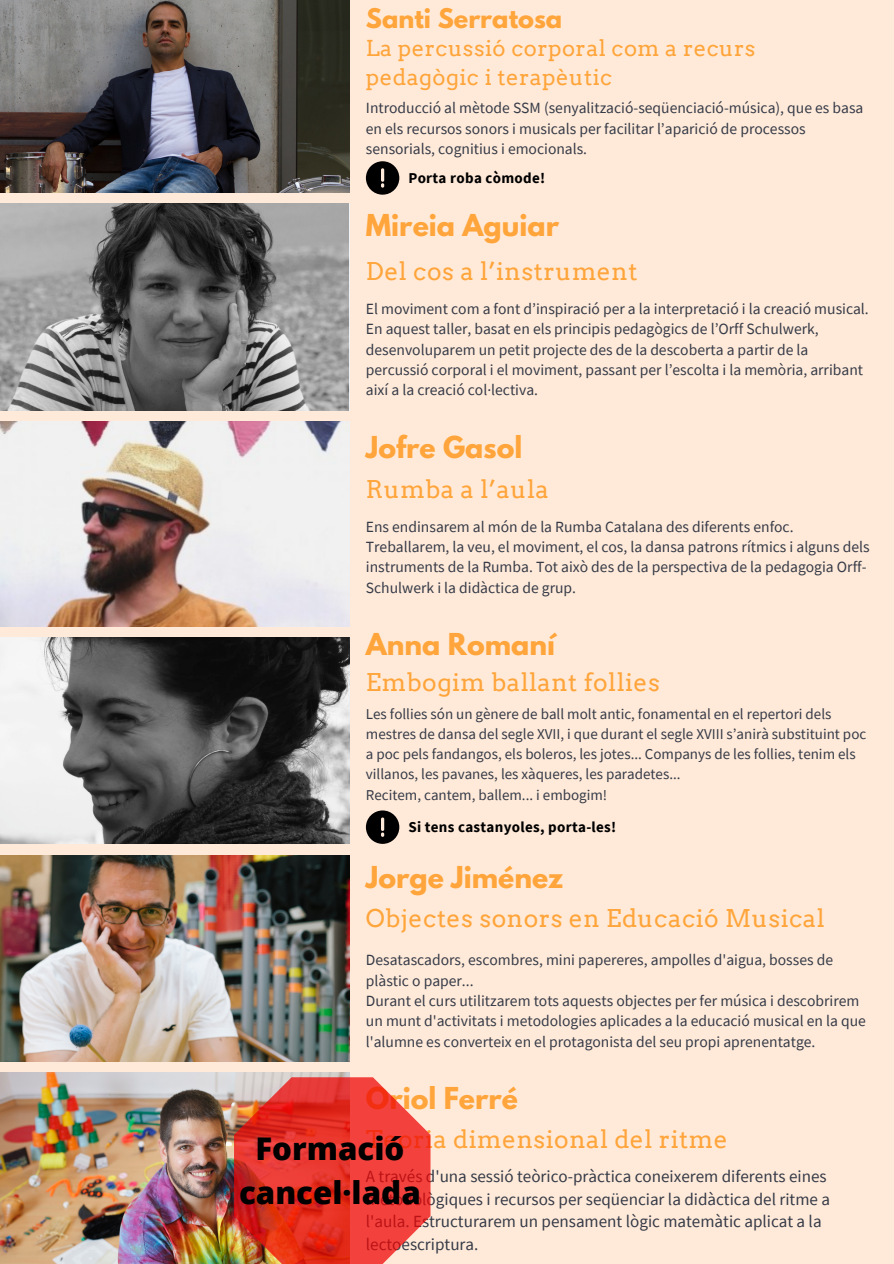
<style>
.page{position:relative;width:894px;height:1264px;background:#fff}
.page>*{position:absolute;margin:0;border:0;box-sizing:border-box;transform-origin:0 0}
.t1{font:800 31.2px/43.5px "Open Sans";color:#000;text-align:center}
.t2{font:700 26.7px "League Spartan";color:#ffa53b}
.t3{font:24.45px "Arvo";letter-spacing:.02em;color:#ffa53b}
.t4{font:700 24px "League Spartan";color:#ffa53b}
.t5{font:21.9px/29.2px "Arvo";letter-spacing:.02em;color:#ffa53b}
.t6{font:17.1px/22.5px "Source Sans Pro";color:#353a47}
.t7{font:15.6px/20.2px "Source Sans Pro";color:#353a47}
.t8{font:15px/20.2px "Source Sans Pro";color:#353a47}
.t9{font:700 15px "Source Sans Pro";letter-spacing:.02em;color:#000}
</style>
<div class="page">
<div style="left:0;top:0;width:893px;height:1263px;background:#ffead9"></div>
<img style="left:0;top:0;width:349px;height:193px">
<img style="left:0;top:204px;width:349px;height:206px">
<img style="left:0;top:421px;width:349px;height:205px">
<img style="left:0;top:637px;width:349px;height:206px">
<img style="left:0;top:855px;width:349px;height:206px">
<img style="left:0;top:1072px;width:349px;height:191px">
<svg style="left:366px;top:810px;width:33px;height:33px"></svg>
<svg style="left:366px;top:161px;width:33px;height:34px"></svg>
<svg style="left:234px;top:1077px;width:196px;height:186px;background:#e74b40"></svg>
<p class="t4" style="left:366px;top:6px;width:198px">Santi Serratosa</p>
<p class="t5" style="left:366px;top:34px;width:391px">La percussió corporal com a recurs pedagògic i terapèutic</p>
<p class="t7" style="left:366px;top:98px;width:499px">Introducció al mètode SSM (senyalització-seqüenciació-música), que es basa en els recursos sonors i musicals per facilitar l’aparició de processos sensorials, cognitius i emocionals.</p>
<p class="t9" style="left:408px;top:168px;width:138px">Porta roba còmode!</p>
<p class="t2" style="left:366px;top:212px;width:194px">Mireia Aguiar</p>
<p class="t3" style="left:366px;top:256px;width:273px">Del cos a l’instrument</p>
<p class="t7" style="left:366px;top:298px;width:504px">El moviment com a font d’inspiració per a la interpretació i la creació musical.</p>
<p class="t7" style="left:366px;top:319px;width:498px">En aquest taller, basat en els principis pedagògics de l’Orff Schulwerk, desenvoluparem un petit projecte des de la descoberta a partir de la percussió corporal i el moviment, passant per l’escolta i la memòria, arribant així a la creació col·lectiva.</p>
<p class="t2" style="left:366px;top:434px;width:158px">Jofre Gasol</p>
<p class="t3" style="left:366px;top:474px;width:184px">Rumba a l’aula</p>
<p class="t7" style="left:366px;top:516px;width:505px">Ens endinsarem al món de la Rumba Catalana des diferents enfoc.<br>Treballarem, la veu, el moviment, el cos, la dansa patrons rítmics i alguns dels instruments de la Rumba. Tot això des de la perspectiva de la pedagogia Orff-Schulwerk i la didàctica de grup.</p>
<p class="t2" style="left:366px;top:630px;width:191px">Anna Romaní</p>
<p class="t3" style="left:366px;top:667px;width:295px">Embogim ballant follies</p>
<p class="t8" style="left:366px;top:703px;width:501px">Les follies són un gènere de ball molt antic, fonamental en el repertori dels mestres de dansa del segle XVII, i que durant el segle XVIII s’anirà substituint poc a poc pels fandangos, els boleros, les jotes... Companys de les follies, tenim els villanos, les pavanes, les xàqueres, les paradetes...</p>
<p class="t8" style="left:366px;top:784px;width:243px">Recitem, cantem, ballem... i embogim!</p>
<p class="t9" style="left:408px;top:817px;width:209px">Si tens castanyoles, porta-les!</p>
<p class="t2" style="left:366px;top:863px;width:199px">Jorge Jiménez</p>
<p class="t3" style="left:366px;top:903px;width:460px">Objectes sonors en Educació Musical</p>
<p class="t7" style="left:366px;top:949px;width:468px">Desatascadors, escombres, mini papereres, ampolles d'aigua, bosses de plàstic o paper...</p>
<p class="t7" style="left:366px;top:990px;width:501px">Durant el curs utilitzarem tots aquests objectes per fer música i descobrirem un munt d'activitats i metodologies aplicades a la educació musical en la que l'alumne es converteix en el protagonista del seu propi aprenentatge.</p>
<p class="t2" style="left:366px;top:1084px;width:153px">Oriol Ferré</p>
<p class="t3" style="left:366px;top:1124px;width:363px">Teoria dimensional del ritme</p>
<p class="t6" style="left:366px;top:1164px;width:465px">A través d'una sessió teòrico-pràctica coneixerem diferents eines metodològiques i recursos per seqüenciar la didàctica del ritme a l'aula. Estructurarem un pensament lògic matemàtic aplicat a la lectoescriptura.</p>
<p class="t1" style="left:239px;top:1126px;width:183px">Formació cancel·lada</p>
</div>
